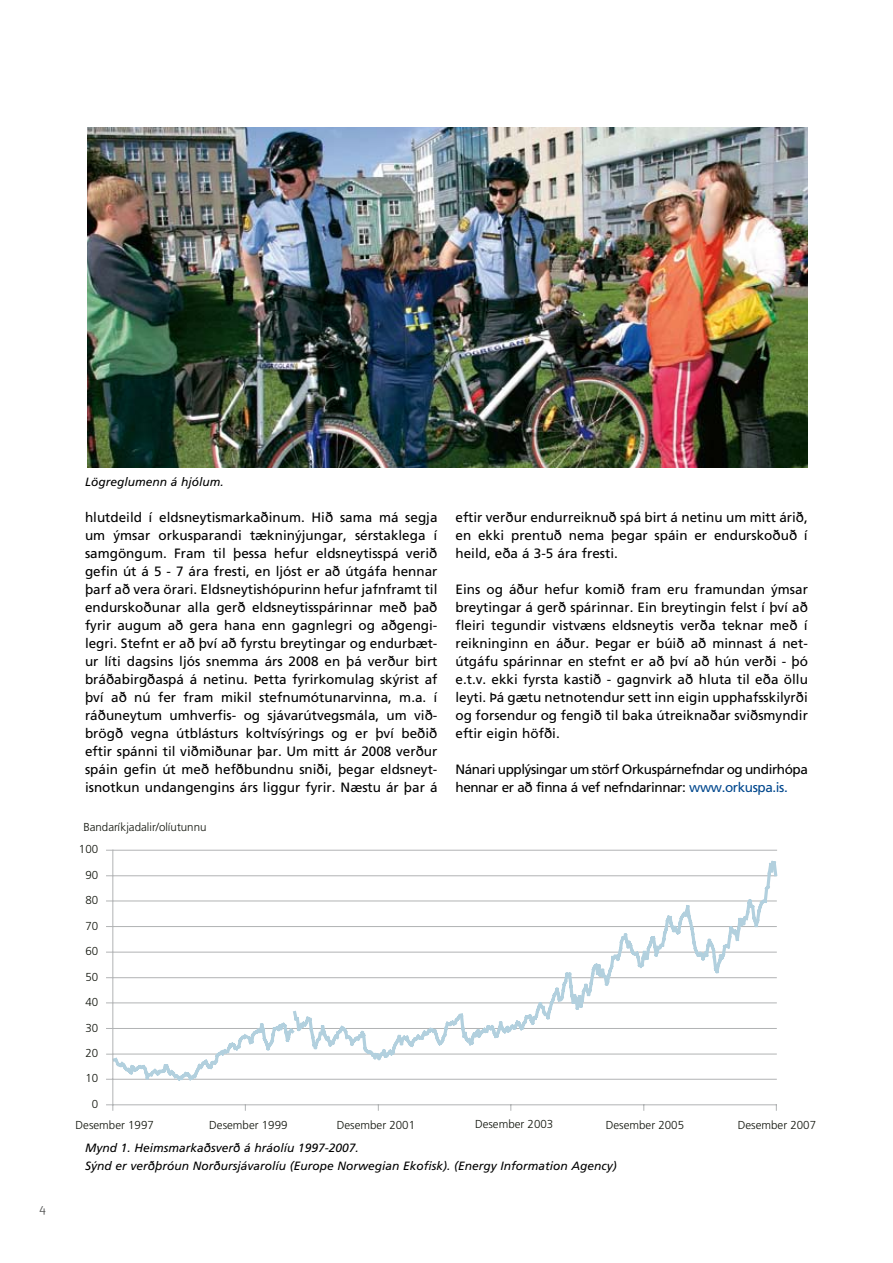
<style>
.page{position:relative;width:893px;height:1263px;background:#fff}
.page>*{position:absolute;margin:0;border:0;box-sizing:border-box;transform-origin:0 0}
.t1{font:13.5px/18px "Frutiger";color:#000;text-align:justify}
.t2{font:13.5px/18px "Frutiger";letter-spacing:-.03em;color:#000}
.t3{font:italic 12px/18px "Frutiger";color:#000}
.t4{font:12px "Andrew Samuels Os F Light";color:#565757}
.t5{font:300 11.55px "Frutiger";color:#12150d}
.s1{color:#00478d}
</style>
<div class="page">
<img style="left:87px;top:128px;width:721px;height:340px">
<hr style="left:112px;top:850px;width:1px;height:255px;background:#b1b3b4">
<hr style="left:113px;top:1104px;width:663px;height:1px;background:#b1b3b4">
<svg style="left:107px;top:1104px;width:6px;height:6px"></svg>
<svg style="left:107px;top:859px;width:671px;height:224px"></svg>
<hr style="left:113px;top:850px;width:664px;height:1px;background:#b1b3b4">
<p class="t4" style="left:39px;top:1201px;width:8px">4</p>
<p class="t3" style="left:85px;top:473px;width:140px">Lögreglumenn á hjólum.</p>
<p class="t1" style="left:85px;top:508px;width:354px">hlutdeild í eldsneytismarkaðinum. Hið sama má segja um ýmsar orkusparandi tækninýjungar, sérstaklega í samgöngum. Fram til þessa hefur eldsneytisspá verið gefin út á 5 - 7 ára fresti, en ljóst er að útgáfa hennar þarf að vera örari. Eldsneytishópurinn hefur jafnframt til endurskoðunar alla gerð eldsneytisspárinnar með það fyrir augum að gera hana enn gagnlegri og aðgengi&shy;legri. Stefnt er að því að fyrstu breytingar og endurbæt&shy;ur líti dagsins ljós snemma árs 2008 en þá verður birt bráðabirgðaspá á netinu. Þetta fyrirkomulag skýrist af því að nú fer fram mikil stefnumótunarvinna, m.a. í ráðuneytum umhverfis- og sjávarútvegsmála, um við&shy;brögð vegna útblásturs koltvísýrings og er því beðið eftir spánni til viðmiðunar þar. Um mitt ár 2008 verður spáin gefin út með hefðbundnu sniði, þegar eldsneyt&shy;isnotkun undangengins árs liggur fyrir. Næstu ár þar á</p>
<p class="t1" style="left:455px;top:508px;width:354px">eftir verður endurreiknuð spá birt á netinu um mitt árið, en ekki prentuð nema þegar spáin er endurskoðuð í heild, eða á 3-5 ára fresti.</p>
<p class="t1" style="left:455px;top:580px;width:354px">Eins og áður hefur komið fram eru framundan ýmsar breytingar á gerð spárinnar. Ein breytingin felst í því að fleiri tegundir vistvæns eldsneytis verða teknar með í reikninginn en áður. Þegar er búið að minnast á net&shy;útgáfu spárinnar en stefnt er að því að hún verði - þó e.t.v. ekki fyrsta kastið - gagnvirk að hluta til eða öllu leyti. Þá gætu netnotendur sett inn eigin upphafsskilyrði og forsendur og fengið til baka útreiknaðar sviðsmyndir eftir eigin höfði.</p>
<p class="t2" style="left:455px;top:760px;width:354px">Nánari upplýsingar um störf Orkuspárnefndar og undirhópa hennar er að finna á vef nefndarinnar: <span class="s1">www.orkuspa.is.</span></p>
<p class="t5" style="left:83px;top:820px;width:125px">Bandaríkjadalir/olíutunnu</p>
<p class="t5" style="left:79px;top:843px;width:21px">100</p>
<p class="t5" style="left:85px;top:868px;width:14px">90</p>
<p class="t5" style="left:85px;top:893px;width:14px">80</p>
<p class="t5" style="left:85px;top:919px;width:14px">70</p>
<p class="t5" style="left:85px;top:945px;width:14px">60</p>
<p class="t5" style="left:85px;top:970px;width:14px">50</p>
<p class="t5" style="left:85px;top:995px;width:14px">40</p>
<p class="t5" style="left:85px;top:1021px;width:14px">30</p>
<p class="t5" style="left:85px;top:1046px;width:14px">20</p>
<p class="t5" style="left:85px;top:1072px;width:14px">10</p>
<p class="t5" style="left:92px;top:1097px;width:8px">0</p>
<p class="t5" style="left:76px;top:1118px;width:80px">Desember 1997</p>
<p class="t5" style="left:209px;top:1118px;width:80px">Desember 1999</p>
<p class="t5" style="left:337px;top:1118px;width:80px">Desember 2001</p>
<p class="t5" style="left:475px;top:1117px;width:80px">Desember 2003</p>
<p class="t5" style="left:606px;top:1118px;width:80px">Desember 2005</p>
<p class="t5" style="left:738px;top:1118px;width:80px">Desember 2007</p>
<p class="t3" style="left:85px;top:1139px;width:533px">Mynd 1. Heimsmarkaðsverð á hráolíu 1997-2007.<br>Sýnd er verðþróun Norðursjávarolíu (Europe Norwegian Ekofisk). (Energy Information Agency)</p>
</div>
